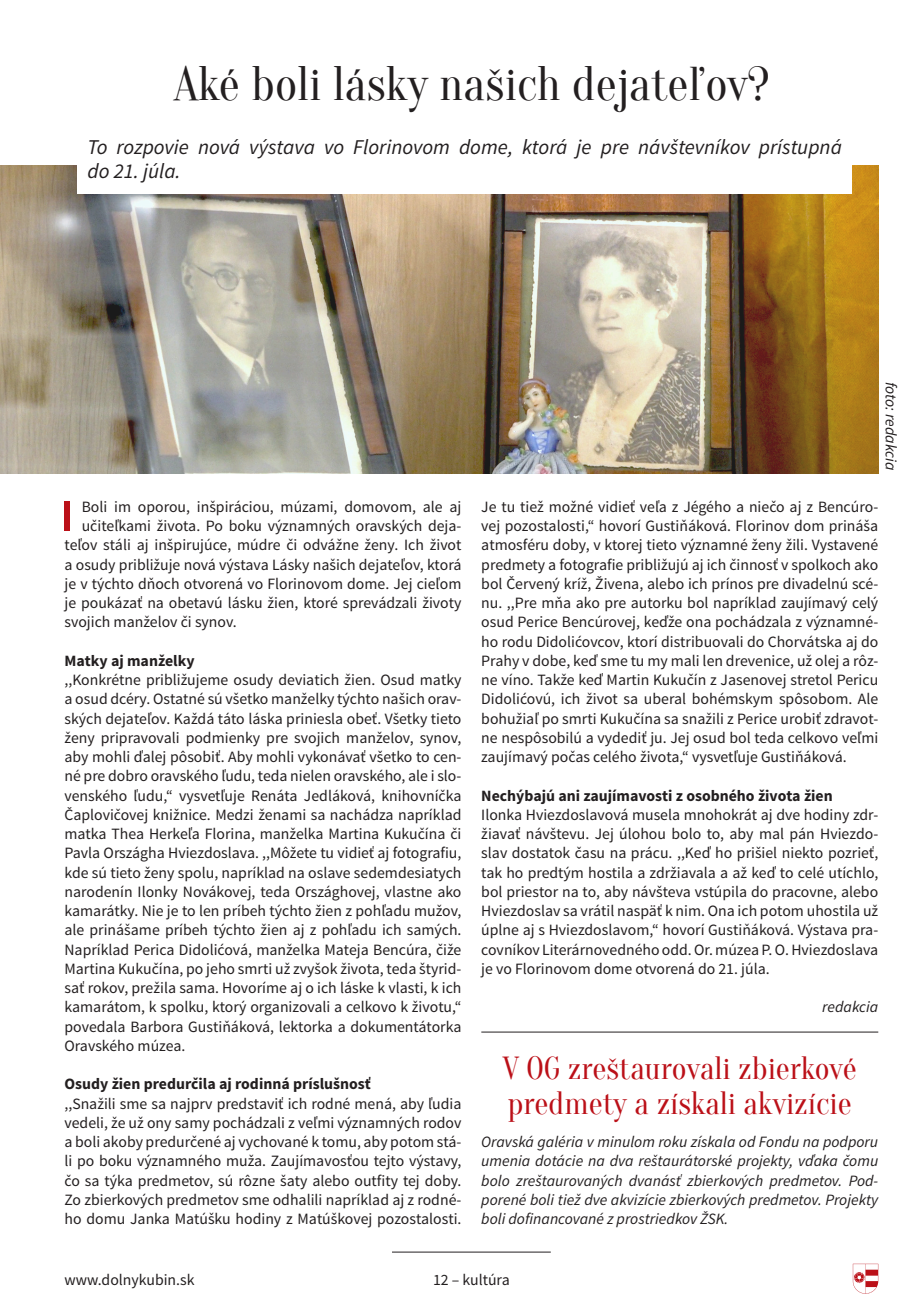
<style>
.page{position:relative;width:918px;height:1305px;background:#fff}
.page>*{position:absolute;margin:0;border:0;box-sizing:border-box;transform-origin:0 0}
.veľký_nadpis__bttm{font:47.25px "Oranienbaum";color:#231f20}
.prvý_odstavec_s_inic{font:45.5px "Source Sans Pro";color:#bb1018;scale:1.4 1}
.malý_nadpis__červený{font:31.5px/35px "Oranienbaum";color:#bb1018}
.veľký_perex{font:italic 21px/24.5px "Source Sans Pro";color:#231f20}
.prvý_odstavec_s_inic-2{font:15.75px/19.2px "Source Sans Pro";color:#231f20;text-align:justify}
.malý_perex{font:italic 15.75px/19.2px "Source Sans Pro";color:#231f20;text-align:justify}
.podnadpis{font:700 15.75px "Source Sans Pro";color:#231f20}
.foto_a_popis_foto{font:italic 15.75px "Source Sans Pro";color:#231f20}
.meno_autora__pokrač{font:italic 15.75px "Source Sans Pro";color:#231f20}
</style>
<div class="page">
<hr style="left:392px;top:1251px;width:159px;height:1px;background:#231f20">
<svg style="left:853px;top:1263px;width:25px;height:30px"></svg>
<img style="left:0;top:165px;width:878px;height:308px">
<div style="left:78px;top:128px;width:774px;height:65px;background:#fff"></div>
<hr style="left:481px;top:1031px;width:397px;height:1px;background:#231f20">
<p class="veľký_nadpis__bttm" style="left:173px;top:57px;width:597px">Aké boli lásky našich dejateľov?</p>
<p class="veľký_perex" style="left:88px;top:135px;width:756px">To rozpovie nová výstava vo Florinovom dome, ktorá je pre návštevníkov prístupná do 21. júla.</p>
<p class="foto_a_popis_foto" style="left:900px;top:382px;width:90px;rotate:90deg">foto: redakcia</p>
<p class="prvý_odstavec_s_inic" style="left:59px;top:488px;width:13px">I</p>
<p class="prvý_odstavec_s_inic-2" style="left:82px;top:497px;width:381px">Boli im oporou, inšpiráciou, múzami, domovom, ale aj</p>
<p class="prvý_odstavec_s_inic-2" style="left:82px;top:516px;width:381px">učiteľkami života. Po boku významných oravských deja-</p>
<p class="prvý_odstavec_s_inic-2" style="left:64px;top:536px;width:398px">teľov stáli aj inšpirujúce, múdre či odvážne ženy. Ich život</p>
<p class="prvý_odstavec_s_inic-2" style="left:64px;top:555px;width:398px">a osudy približuje nová výstava Lásky našich dejateľov, ktorá</p>
<p class="prvý_odstavec_s_inic-2" style="left:64px;top:574px;width:398px">je v týchto dňoch otvorená vo Florinovom dome. Jej cieľom</p>
<p class="prvý_odstavec_s_inic-2" style="left:64px;top:593px;width:398px">je poukázať na obetavú lásku žien, ktoré sprevádzali životy</p>
<p class="prvý_odstavec_s_inic-2" style="left:64px;top:613px;width:174px">svojich manželov či synov.</p>
<p class="podnadpis" style="left:64px;top:650px;width:132px">Matky aj manželky</p>
<p class="prvý_odstavec_s_inic-2" style="left:64px;top:670px;width:398px">,,Konkrétne približujeme osudy deviatich žien. Osud matky a osud dcéry. Ostatné sú všetko manželky týchto našich orav&shy;ských dejateľov. Každá táto láska priniesla obeť. Všetky tieto ženy pripravovali podmienky pre svojich manželov, synov, aby mohli ďalej pôsobiť. Aby mohli vykonávať všetko to cen&shy;né pre dobro oravského ľudu, teda nielen oravského, ale i slo&shy;venského ľudu,“ vysvetľuje Renáta Jedláková, knihovníčka Čaplovičovej knižnice. Medzi ženami sa nachádza napríklad matka Thea Herkeľa Florina, manželka Martina Kukučína či Pavla Országha Hviezdoslava. ,,Môžete tu vidieť aj fotografiu, kde sú tieto ženy spolu, napríklad na oslave sedemdesiatych narodenín Ilonky Novákovej, teda Országhovej, vlastne ako kamarátky. Nie je to len príbeh týchto žien z pohľadu mužov, ale prinášame príbeh týchto žien aj z pohľadu ich samých.<br>Napríklad Perica Didolićová, manželka Mateja Bencúra, čiže Martina Kukučína, po jeho smrti už zvyšok života, teda štyrid&shy;sať rokov, prežila sama. Hovoríme aj o ich láske k vlasti, k ich kamarátom, k spolku, ktorý organizovali a celkovo k životu,“ povedala Barbora Gustiňáková, lektorka a dokumentátorka Oravského múzea.</p>
<p class="podnadpis" style="left:64px;top:1074px;width:308px">Osudy žien predurčila aj rodinná príslušnosť</p>
<p class="prvý_odstavec_s_inic-2" style="left:64px;top:1094px;width:398px">,,Snažili sme sa najprv predstaviť ich rodné mená, aby ľudia vedeli, že už ony samy pochádzali z veľmi významných rodov a boli akoby predurčené aj vychované k tomu, aby potom stá&shy;li po boku významného muža. Zaujímavosťou tejto výstavy, čo sa týka predmetov, sú rôzne šaty alebo outfity tej doby.<br>Zo zbierkových predmetov sme odhalili napríklad aj z rodné&shy;ho domu Janka Matúšku hodiny z Matúškovej pozostalosti.</p>
<p class="prvý_odstavec_s_inic-2" style="left:481px;top:497px;width:398px">Je tu tiež možné vidieť veľa z Jégého a niečo aj z Bencúro&shy;vej pozostalosti,“ hovorí Gustiňáková. Florinov dom prináša atmosféru doby, v ktorej tieto významné ženy žili. Vystavené predmety a fotografie približujú aj ich činnosť v spolkoch ako bol Červený kríž, Živena, alebo ich prínos pre divadelnú scé&shy;nu. ,,Pre mňa ako pre autorku bol napríklad zaujímavý celý osud Perice Bencúrovej, keďže ona pochádzala z významné&shy;ho rodu Didolićovcov, ktorí distribuovali do Chorvátska aj do Prahy v dobe, keď sme tu my mali len drevenice, už olej a rôz&shy;ne víno. Takže keď Martin Kukučín z Jasenovej stretol Pericu Didolićovú, ich život sa uberal bohémskym spôsobom. Ale bohužiaľ po smrti Kukučína sa snažili z Perice urobiť zdravot&shy;ne nespôsobilú a vydediť ju. Jej osud bol teda celkovo veľmi zaujímavý počas celého života,“ vysvetľuje Gustiňáková.</p>
<p class="podnadpis" style="left:481px;top:785px;width:353px">Nechýbajú ani zaujímavosti z osobného života žien</p>
<p class="prvý_odstavec_s_inic-2" style="left:481px;top:805px;width:398px">Ilonka Hviezdoslavová musela mnohokrát aj dve hodiny zdr&shy;žiavať návštevu. Jej úlohou bolo to, aby mal pán Hviezdo&shy;slav dostatok času na prácu. ,,Keď ho prišiel niekto pozrieť, tak ho predtým hostila a zdržiavala a až keď to celé utíchlo, bol priestor na to, aby návšteva vstúpila do pracovne, alebo Hviezdoslav sa vrátil naspäť k nim. Ona ich potom uhostila už úplne aj s Hviezdoslavom,“ hovorí Gustiňáková. Výstava pra&shy;covníkov Literárnovedného odd. Or. múzea P. O. Hviezdoslava je vo Florinovom dome otvorená do 21. júla.</p>
<p class="meno_autora__pokrač" style="left:822px;top:997px;width:57px">redakcia</p>
<p class="malý_nadpis__červený" style="left:503px;top:1051px;width:355px">V OG zreštaurovali zbierkové predmety a získali akvizície</p>
<p class="malý_perex" style="left:481px;top:1132px;width:398px">Oravská galéria v minulom roku získala od Fondu na podporu umenia dotácie na dva reštaurátorské projekty, vďaka čomu bolo zreštaurovaných dvanásť zbierkových predmetov. Pod&shy;porené boli tiež dve akvizície zbierkových predmetov. Projekty boli dofinancované z prostriedkov ŽSK.</p>
<p class="prvý_odstavec_s_inic-2" style="left:64px;top:1270px;width:132px">www.dolnykubin.sk</p>
<p class="prvý_odstavec_s_inic-2" style="left:433px;top:1270px;width:78px">12 – kultúra</p>
</div>
